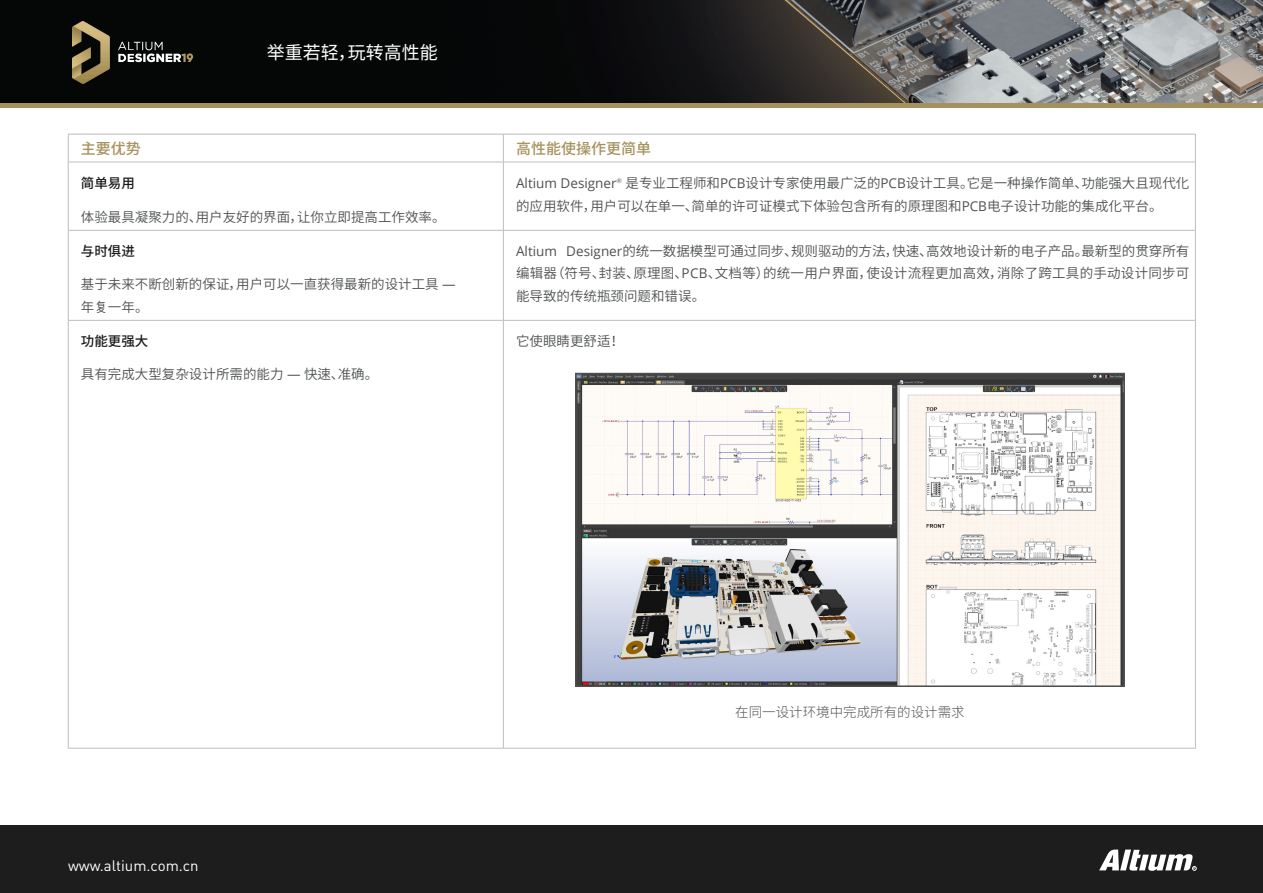
<style>
.page{position:relative;width:1263px;height:893px;background:#fff}
.page>*{position:absolute;margin:0;border:0;box-sizing:border-box;transform-origin:0 0}
.t1{font:18px "Noto Sans CJ Kjp";color:#fff}
.t2{font:15px "DIN Pro";color:#fff}
.Caps_Title{font:500 15px "Noto Sans CJ Kjp";color:#a6915e}
.Basic_Content{font:600 13.5px/22.5px "Noto Sans CJ Kjp";color:#4f5151}
.Basic_Title{font:600 13.5px/22.5px "Noto Sans CJ Kjp";color:#4f5151}
.Basic_Title-2{font:600 13.5px "Noto Sans CJ Kkr";color:#4f5151}
.Basic_Content_copy{font:300 13.5px "Noto Sans CJ Kjp";color:#4f5151}
.Basic_Title-3{font:500 13.5px "Noto Sans CJ Kjp";color:#1a1b1b}
.Basic_Title-4{font:500 13.5px "Noto Sans CJ Kkr";color:#1a1b1b}
.t3{font:800 2.4px "Open Sans";color:#fff;scale:1.04 1}
.s1{font-family:"Open Sans";font-weight:400}
.s2{font-family:"Gotham";font-weight:400}
</style>
<div class="page">
<div style="left:0;top:825px;width:1263px;height:68px;background:#1d1d1d"></div>
<img style="left:0;top:0;width:1263px;height:103px">
<hr style="left:0;top:103px;width:1263px;height:4px;background:#a6915e">
<img style="left:72px;top:21px;width:124px;height:63px">
<svg style="left:1099px;top:849px;width:97px;height:22px"></svg>
<hr style="left:68px;top:134px;width:435px;height:1px;background:#bcbdc0">
<svg style="left:68px;top:134px;width:1px;height:28px"></svg>
<hr style="left:503px;top:134px;width:692px;height:1px;background:#bcbdc0">
<svg style="left:503px;top:134px;width:1px;height:28px"></svg>
<svg style="left:1195px;top:134px;width:1px;height:28px"></svg>
<hr style="left:68px;top:162px;width:435px;height:1px;background:#bcbdc0">
<hr style="left:68px;top:162px;width:1px;height:68px;background:#bcbdc0">
<hr style="left:503px;top:162px;width:692px;height:1px;background:#bcbdc0">
<hr style="left:503px;top:162px;width:1px;height:68px;background:#bcbdc0">
<hr style="left:1195px;top:162px;width:1px;height:68px;background:#bcbdc0">
<hr style="left:68px;top:230px;width:435px;height:1px;background:#bcbdc0">
<hr style="left:68px;top:231px;width:1px;height:89px;background:#bcbdc0">
<hr style="left:503px;top:230px;width:692px;height:1px;background:#bcbdc0">
<hr style="left:503px;top:231px;width:1px;height:89px;background:#bcbdc0">
<hr style="left:1195px;top:231px;width:1px;height:89px;background:#bcbdc0">
<hr style="left:68px;top:320px;width:435px;height:1px;background:#bcbdc0">
<hr style="left:68px;top:321px;width:1px;height:427px;background:#bcbdc0">
<hr style="left:503px;top:320px;width:692px;height:1px;background:#bcbdc0">
<hr style="left:503px;top:321px;width:1px;height:427px;background:#bcbdc0">
<hr style="left:1195px;top:321px;width:1px;height:427px;background:#bcbdc0">
<hr style="left:68px;top:748px;width:435px;height:1px;background:#bcbdc0">
<hr style="left:503px;top:748px;width:692px;height:1px;background:#bcbdc0">
<img style="left:577px;top:375px;width:546px;height:310px">
<h1 class="t1" style="left:267px;top:42px;width:172px">举重若轻，玩转高性能</h1>
<p class="Caps_Title" style="left:81px;top:140px;width:61px">主要优势</p>
<p class="Caps_Title" style="left:516px;top:140px;width:136px">高性能使操作更简单</p>
<p class="Basic_Title-3" style="left:81px;top:176px;width:55px">简单易用</p>
<p class="Basic_Title" style="left:81px;top:206px;width:366px">体验最具凝聚力的、用户友好的界面，让你立即提高工作效率。</p>
<p class="Basic_Content" style="left:516px;top:172px;width:675px"><span class="s1">Altium Designer</span><span class="s2">®</span> 是专业工程师和<span class="s1">PCB</span>设计专家使用最广泛的<span class="s1">PCB</span>设计工具。它是一种操作简单、功能强大且现代化的应用软件，用户可以在单一、简单的许可证模式下体验包含所有的原理图和<span class="s1">PCB</span>电子设计功能的集成化平台。</p>
<p class="Basic_Title-3" style="left:81px;top:243px;width:55px">与时俱进</p>
<p class="Basic_Title" style="left:81px;top:273px;width:376px">基于未来不断创新的保证，用户可以一直获得最新的设计工具 <span class="s1">—</span>年复一年。</p>
<p class="Basic_Title-4" style="left:81px;top:333px;width:69px">功能更强大</p>
<p class="Basic_Title-2" style="left:81px;top:367px;width:299px">具有完成大型复杂设计所需的能力 <span class="s1">—</span> 快速、准确。</p>
<p class="Basic_Content" style="left:516px;top:240px;width:675px;text-align:justify"><span class="s1">Altium Designer</span>的统一数据模型可通过同步、规则驱动的方法，快速、高效地设计新的电子产品。最新型的贯穿所有编辑器（符号、封装、原理图、<span class="s1">PCB</span>、文档等）的统一用户界面，使设计流程更加高效，消除了跨工具的手动设计同步可能导致的传统瓶颈问题和错误。</p>
<p class="Basic_Content" style="left:516px;top:330px;width:106px">它使眼睛更舒适！</p>
<p class="Basic_Content_copy" style="left:735px;top:704px;width:231px">在同一设计环境中完成所有的设计需求</p>
<p class="t2" style="left:68px;top:856px;width:132px">www.altium.com.cn</p>
<p class="t3" style="left:1193px;top:867px;width:3px">R</p>
</div>
